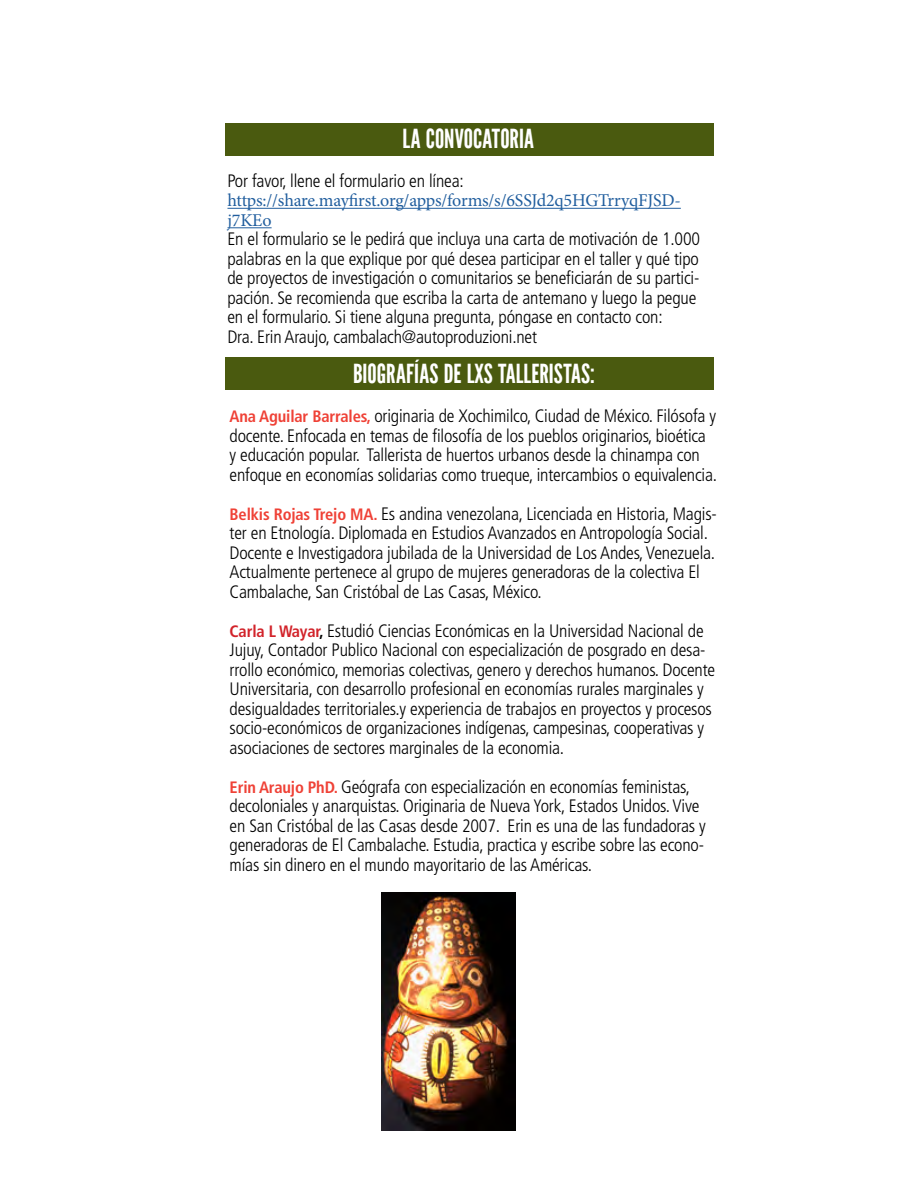
<style>
.page{position:relative;width:918px;height:1188px;background:#fff}
.page>*{position:absolute;margin:0;border:0;box-sizing:border-box;transform-origin:0 0}
.t1{font:26.25px "League Gothic";color:#fff}
.t2{font:300 condensed 18px/19.5px "Frutiger LT Std";letter-spacing:-.01em;color:#000}
.t3{font:18px/19.5px "Minion Pro";letter-spacing:-.015em;color:#215e9e}
.s1{font-family:"Frutiger";font-weight:700;font-size:16.5px;color:#ef4136}
.s2{font-family:"Frutiger";font-weight:700;font-size:16.5px;color:#d2232a}
.s3{font-family:"Frutiger";font-weight:700;font-size:16.5px}
</style>
<div class="page">
<div style="left:225px;top:123px;width:489px;height:32px;background:#4a5a0f"></div>
<div style="left:225px;top:357px;width:489px;height:32px;background:#4a5a0f"></div>
<hr style="left:227px;top:208px;width:454px;height:1px;background:#215e9e">
<hr style="left:227px;top:227px;width:45px;height:1px;background:#215e9e">
<img style="left:381px;top:893px;width:135px;height:238px">
<h1 class="t1" style="left:402px;top:123px;width:133px">LA CONVOCATORIA</h1>
<p class="t2" style="left:227px;top:171px;width:238px">Por favor, llene el formulario en línea:</p>
<p class="t3" style="left:227px;top:191px;width:455px">https://share.mayfirst.org/apps/forms/s/6SSJd2q5HGTrryqFJSD&shy;j7KEo</p>
<p class="t2" style="left:227px;top:230px;width:474px">En el formulario se le pedirá que incluya una carta de motivación de 1.000 palabras en la que explique por qué desea participar en el taller y qué tipo de proyectos de investigación o comunitarios se beneficiarán de su partici&shy;pación. Se recomienda que escriba la carta de antemano y luego la pegue en el formulario. Si tiene alguna pregunta, póngase en contacto con:<br>Dra. Erin Araujo, cambalach@autoproduzioni.net</p>
<h1 class="t1" style="left:353px;top:359px;width:243px">BIOGRAFÍAS DE LXS TALLERISTAS:</h1>
<p class="t2" style="left:230px;top:406px;width:489px"><span class="s1">Ana Aguilar Barrales,</span> originaria de Xochimilco, Ciudad de México. Filósofa y docente. Enfocada en temas de filosofía de los pueblos originarios, bioética<br>y educación popular. Tallerista de huertos urbanos desde la chinampa con enfoque en economías solidarias como trueque, intercambios o equivalencia.</p>
<p class="t2" style="left:230px;top:504px;width:489px"><span class="s1">Belkis Rojas Trejo MA.</span> Es andina venezolana, Licenciada en Historia, Magis&shy;ter en Etnología. Diplomada en Estudios Avanzados en Antropología Social.<br>Docente e Investigadora jubilada de la Universidad de Los Andes, Venezuela.<br>Actualmente pertenece al grupo de mujeres generadoras de la colectiva El Cambalache, San Cristóbal de Las Casas, México.</p>
<p class="t2" style="left:230px;top:621px;width:487px"><span class="s2">Carla L Wayar</span><span class="s3">,</span> Estudió Ciencias Económicas en la Universidad Nacional de Jujuy, Contador Publico Nacional con especialización de posgrado en desa&shy;rrollo económico, memorias colectivas, genero y derechos humanos. Docente Universitaria, con desarrollo profesional en economías rurales marginales y desigualdades territoriales.y experiencia de trabajos en proyectos y procesos socio-económicos de organizaciones indígenas, campesinas, cooperativas y asociaciones de sectores marginales de la economia.</p>
<p class="t2" style="left:230px;top:777px;width:478px"><span class="s1">Erin Araujo PhD.</span> Geógrafa con especialización en economías feministas, decoloniales y anarquistas. Originaria de Nueva York, Estados Unidos. Vive en San Cristóbal de las Casas desde 2007. Erin es una de las fundadoras y generadoras de El Cambalache. Estudia, practica y escribe sobre las econo&shy;mías sin dinero en el mundo mayoritario de las Américas.</p>
</div>
